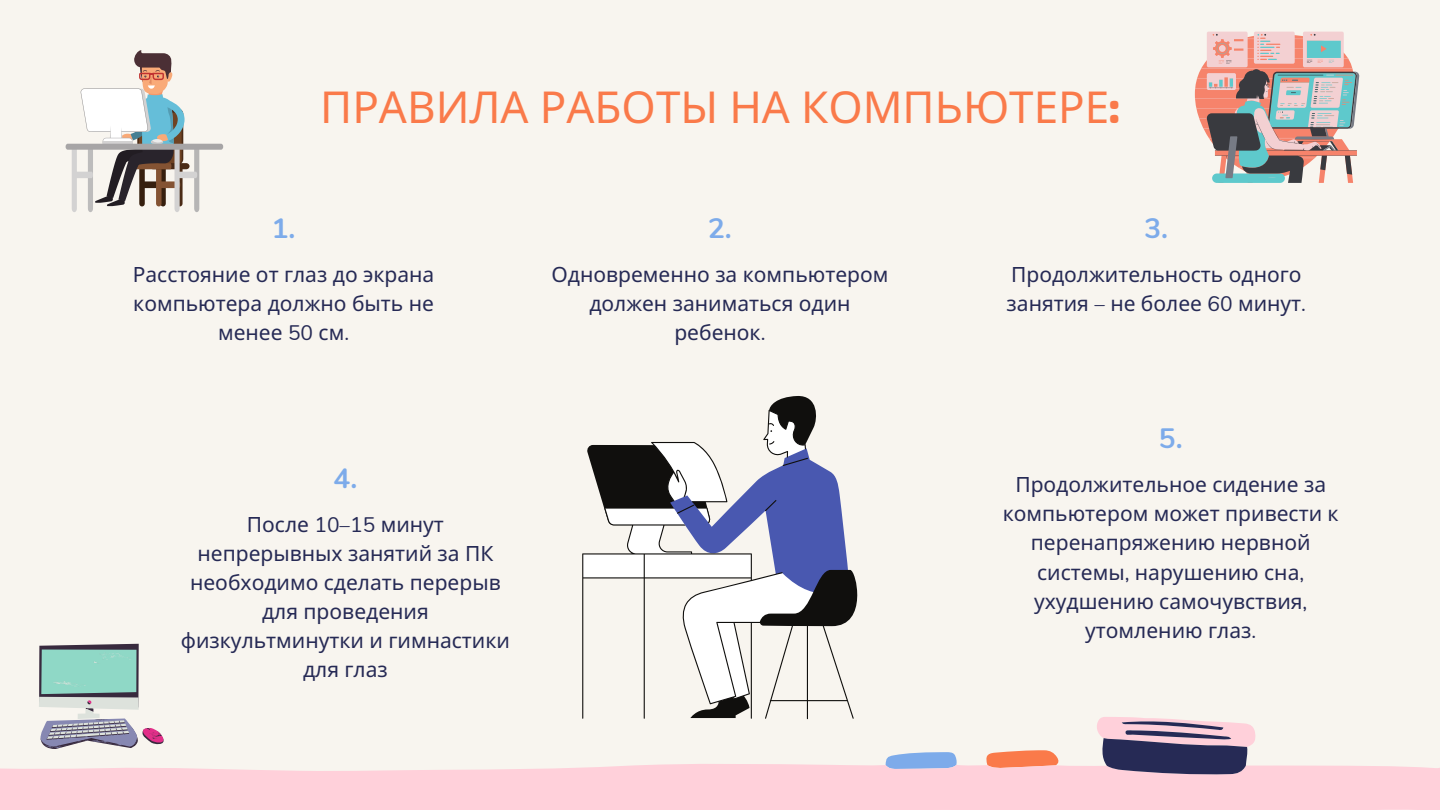
<style>
.page{position:relative;width:1440px;height:810px;background:#fff}
.page>*{position:absolute;margin:0;border:0;box-sizing:border-box;transform-origin:0 0}
.t1{font:44px "Noto Sans";color:#fa7a4a}
.t2{font:700 28px "Nunito";color:#7dabea}
.t3{font:21px/29.1px "Noto Sans";color:#262a55;text-align:center}
.s1{font-family:"Fredoka One"}
.s2{font-family:"Nunito"}
</style>
<div class="page">
<div style="left:0;top:0;width:1440px;height:805px;background:#f8f5ef"></div>
<svg style="left:586px;top:395px;width:233px;height:15px;fill:#f8f5ef"></svg>
<svg style="left:582px;top:410px;width:272px;height:309px;fill:#f8f5ef"></svg>
<svg style="left:670px;top:430px;width:187px;height:196px"></svg>
<svg style="left:66px;top:50px;width:157px;height:162px"></svg>
<svg style="left:1195px;top:32px;width:164px;height:151px;background:#b8a9a5"></svg>
<svg style="left:38px;top:644px;width:128px;height:105px"></svg>
<p class="t1" style="left:320px;top:76px;width:801px">ПРАВИЛА РАБОТЫ НА КОМПЬЮТЕРЕ<span class="s1">:</span></p>
<p class="t2" style="left:272px;top:210px;width:25px">1.</p>
<p class="t3" style="left:133px;top:259px;width:303px">Расстояние от глаз до экрана компьютера должно быть не менее <span class="s2">50</span> см<span class="s2">.</span></p>
<p class="t2" style="left:708px;top:210px;width:25px">2.</p>
<p class="t3" style="left:551px;top:259px;width:339px">Одновременно за компьютером должен заниматься один ребенок<span class="s2">.</span></p>
<p class="t2" style="left:334px;top:460px;width:25px">4.</p>
<p class="t3" style="left:181px;top:509px;width:331px">После <span class="s2">10–15</span> минут непрерывных занятий за ПК необходимо сделать перерыв для проведения физкультминутки и гимнастики для глаз</p>
<p class="t2" style="left:1145px;top:210px;width:25px">3.</p>
<p class="t3" style="left:1007px;top:259px;width:301px;text-align:left">Продолжительность одного занятия <span class="s2">–</span> не более <span class="s2">60</span> минут<span class="s2">.</span></p>
<p class="t2" style="left:1159px;top:420px;width:25px">5.</p>
<p class="t3" style="left:1003px;top:470px;width:337px">Продолжительное сидение за компьютером может привести к перенапряжению нервной системы<span class="s2">,</span> нарушению сна<span class="s2">, </span>ухудшению самочувствия<span class="s2">, </span>утомлению глаз<span class="s2">.</span></p>
</div>
